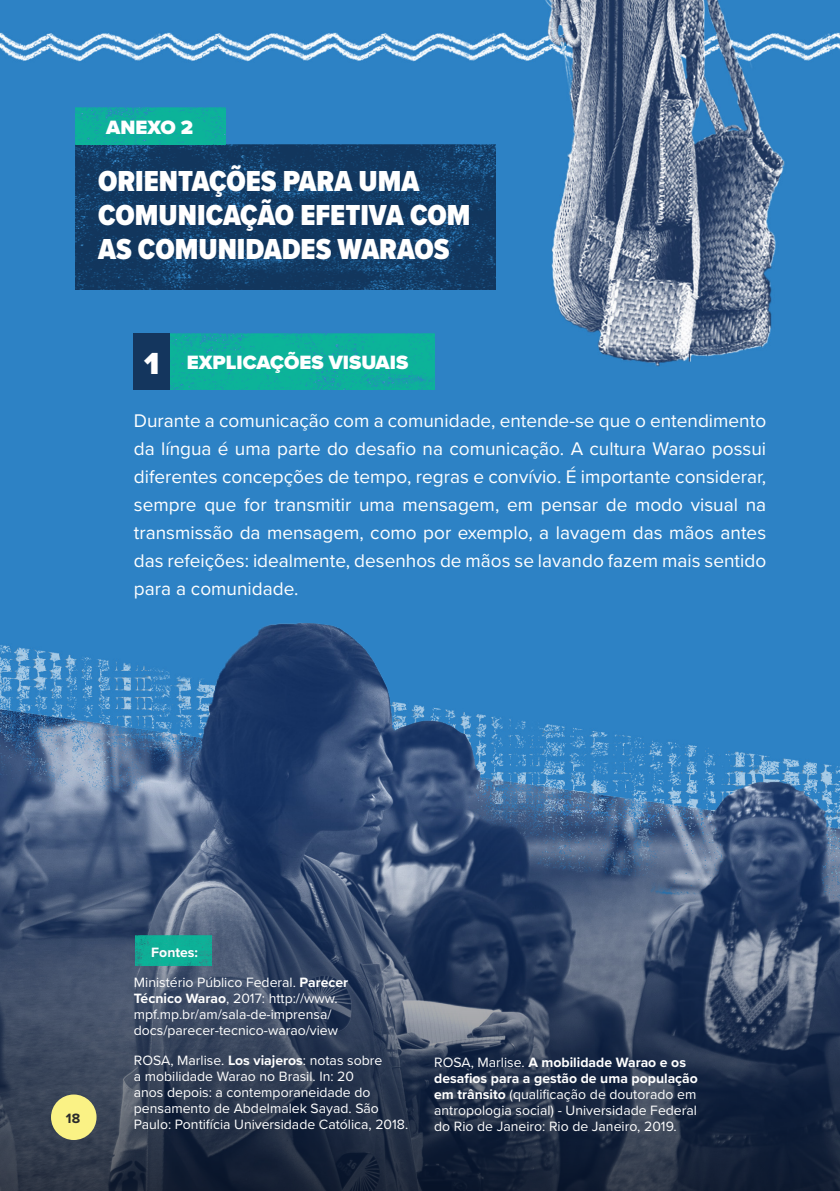
<style>
.page{position:relative;width:840px;height:1191px;background:#fff}
.page>*{position:absolute;margin:0;border:0;box-sizing:border-box;transform-origin:0 0}
.t1{font:900 31.6px "Proxima Nova";color:#fff}
.Subtítulos{font:900 30px/34px "Proxima Nova Cond";color:#fff}
.t2{font:900 20px "Proxima Nova";color:#fff}
.Parágrafo_Colunas{font:19px/28px "Proxima Nova";color:#fff;text-align:justify}
.Sumário{font:14px/16px "Proxima Nova";color:#fff}
.Sumário-2{font:700 14px "Proxima Nova";color:#fff}
.t3{font:700 14px "Proxima Nova";color:#292a2b}
.s1{font-weight:700}
</style>
<div class="page">
<img style="left:0;top:0;width:839px;height:354px">
<img style="left:75px;top:145px;width:420px;height:65px">
<img style="left:75px;top:210px;width:420px;height:80px">
<img style="left:75px;top:108px;width:150px;height:37px">
<img style="left:170px;top:333px;width:264px;height:21px">
<div style="left:0;top:354px;width:839px;height:274px;background:#2d82c5"></div>
<svg style="left:0;top:628px;width:839px;height:563px;background:#355378"></svg>
<div style="left:134px;top:333px;width:36px;height:57px;background:#14365e"></div>
<img style="left:135px;top:935px;width:76px;height:30px">
<div style="left:51px;top:1094px;width:45px;height:46px;background:#faf285;border-radius:50%"></div>
<p class="t2" style="left:106px;top:113px;width:88px">ANEXO 2</p>
<p class="Subtítulos" style="left:98px;top:164px;width:373px">ORIENTAÇÕES PARA UMA<br>COMUNICAÇÃO EFETIVA COM<br>AS COMUNIDADES WARAOS</p>
<p class="t1" style="left:144px;top:340px;width:17px">1</p>
<p class="t2" style="left:187px;top:348px;width:223px">EXPLICAÇÕES VISUAIS</p>
<p class="Parágrafo_Colunas" style="left:134px;top:406px;width:633px">Durante a comunicação com a comunidade, entende-se que o entendimento da língua é uma parte do desafio na comunicação. A cultura Warao possui diferentes concepções de tempo, regras e convívio. É importante considerar, sempre que for transmitir uma mensagem, em pensar de modo visual na transmissão da mensagem, como por exemplo, a lavagem das mãos antes das refeições: idealmente, desenhos de mãos se lavando fazem mais sentido para a comunidade.</p>
<p class="t3" style="left:66px;top:1107px;width:16px">18</p>
<p class="Sumário-2" style="left:151px;top:941px;width:48px">Fontes:</p>
<p class="Sumário" style="left:134px;top:973px;width:216px">Ministério Público Federal. <span class="s1">Parecer Técnico Warao</span>, 2017: http://www. mpf.mp.br/am/sala-de-imprensa/ docs/parecer-tecnico-warao/view</p>
<p class="Sumário" style="left:134px;top:1051px;width:276px">ROSA, Marlise. <span class="s1">Los viajeros</span>: notas sobre<br>a mobilidade Warao no Brasil. In: 20<br>anos depois: a contemporaneidade do pensamento de Abdelmalek Sayad. São Paulo: Pontifícia Universidade Católica, 2018.</p>
<p class="Sumário" style="left:434px;top:1053px;width:265px">ROSA, Marlise. <span class="s1">A mobilidade Warao e os desafios para a gestão de uma população em trânsito</span> (qualificação de doutorado em antropologia social) - Universidade Federal do Rio de Janeiro: Rio de Janeiro, 2019.</p>
</div>
